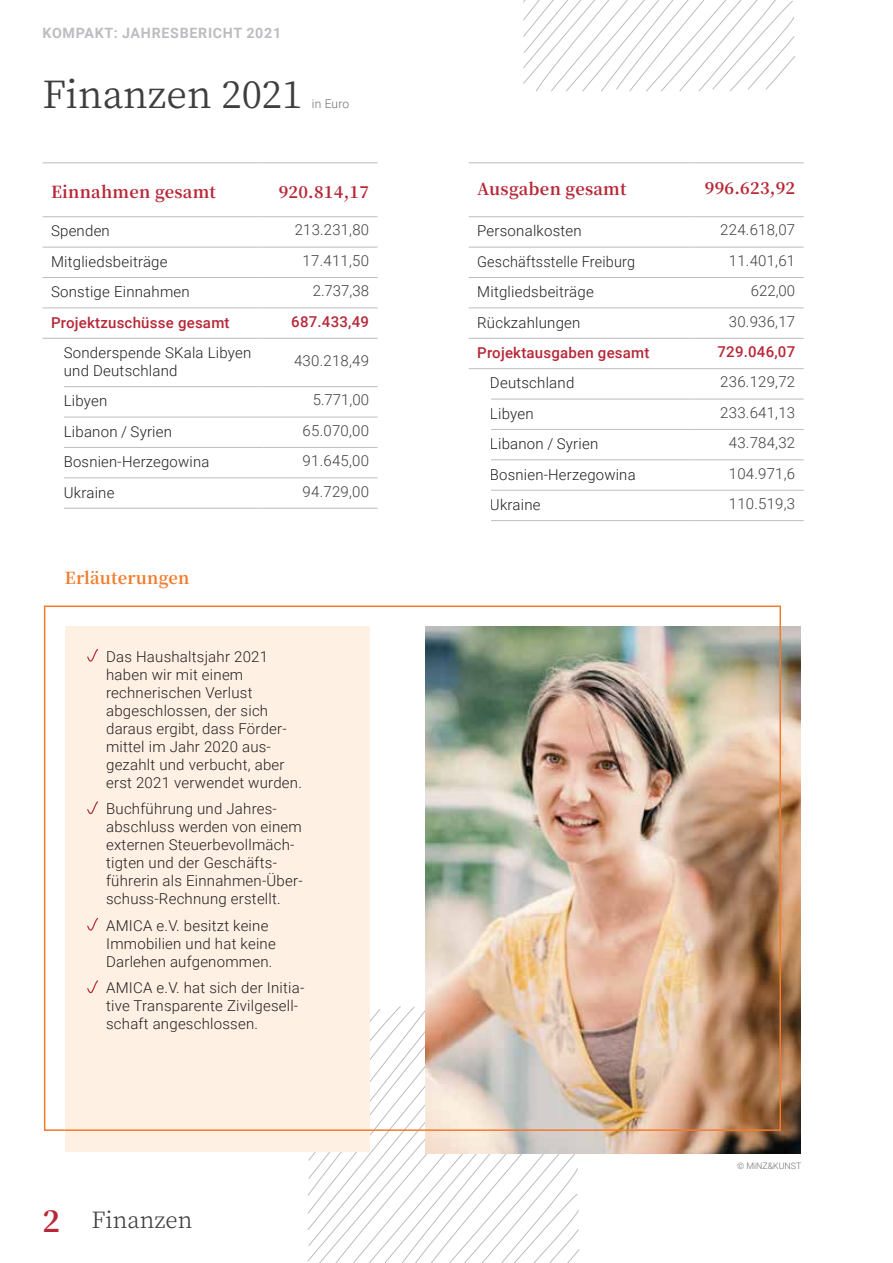
<style>
.page{position:relative;width:893px;height:1263px;background:#fff}
.page>*{position:absolute;margin:0;border:0;box-sizing:border-box;transform-origin:0 0}
.Headline_H2{font:37.5px "Noto Serif TC";color:#3e3e3f}
.Seitenzahl{font:300 22.5px "Noto Serif TC";color:#3e3e3f}
.Headline_H2_serif{font:700 16.5px "Noto Serif TC";letter-spacing:.015em;color:#b72837}
.Headline_H2_serif-2{font:700 16.5px "Noto Serif TC";letter-spacing:.015em;color:#f27c2b}
.Fliesstext{font:300 15px/18px "Roboto";letter-spacing:.015em;color:#231f20}
.Fliesstext-2{font:300 15px "Roboto";letter-spacing:.015em;color:#3e3e3f}
.Fliesstext-3{font:500 15px "Roboto";letter-spacing:.015em;color:#b72837}
.Fliesstext-4{font:300 15px "Roboto";letter-spacing:.015em;color:#231f20;scale:.96 1}
.Kolumnentitel{font:700 14.25px "Roboto";letter-spacing:.05em;color:#bcbdc0}
.Headline_H2-2{font:300 12px "Roboto";letter-spacing:.01em;color:#6c6d70}
.Fliesstext-5{font:300 8.85px "Roboto";color:#6c6d70}
.s1{font-weight:700;font-size:30px;color:#b72837}
</style>
<div class="page">
<svg style="left:307px;top:1006px;width:279px;height:257px"></svg>
<div style="left:65px;top:627px;width:305px;height:525px;background:#fef0e3"></div>
<svg style="left:87px;top:648px;width:11px;height:14px"></svg>
<svg style="left:87px;top:801px;width:11px;height:13px"></svg>
<svg style="left:87px;top:918px;width:11px;height:13px"></svg>
<svg style="left:87px;top:980px;width:11px;height:13px"></svg>
<hr style="left:43px;top:162px;width:221px;height:1px;background:#bcbdc0">
<hr style="left:264px;top:162px;width:114px;height:1px;background:#bcbdc0">
<hr style="left:43px;top:216px;width:221px;height:1px;background:#bcbdc0">
<hr style="left:264px;top:216px;width:114px;height:1px;background:#bcbdc0">
<hr style="left:43px;top:247px;width:221px;height:1px;background:#bcbdc0">
<hr style="left:264px;top:247px;width:114px;height:1px;background:#bcbdc0">
<hr style="left:43px;top:277px;width:221px;height:1px;background:#bcbdc0">
<hr style="left:264px;top:277px;width:114px;height:1px;background:#bcbdc0">
<hr style="left:43px;top:307px;width:221px;height:1px;background:#bcbdc0">
<hr style="left:264px;top:307px;width:114px;height:1px;background:#bcbdc0">
<hr style="left:43px;top:338px;width:221px;height:1px;background:#bcbdc0">
<hr style="left:264px;top:338px;width:114px;height:1px;background:#bcbdc0">
<hr style="left:43px;top:386px;width:221px;height:1px;background:#bcbdc0">
<hr style="left:264px;top:386px;width:114px;height:1px;background:#bcbdc0">
<hr style="left:43px;top:417px;width:221px;height:1px;background:#bcbdc0">
<hr style="left:264px;top:417px;width:114px;height:1px;background:#bcbdc0">
<hr style="left:43px;top:447px;width:221px;height:1px;background:#bcbdc0">
<hr style="left:264px;top:447px;width:114px;height:1px;background:#bcbdc0">
<hr style="left:43px;top:477px;width:221px;height:1px;background:#bcbdc0">
<hr style="left:264px;top:477px;width:114px;height:1px;background:#bcbdc0">
<hr style="left:43px;top:508px;width:221px;height:1px;background:#bcbdc0">
<hr style="left:264px;top:508px;width:114px;height:1px;background:#bcbdc0">
<div style="left:35px;top:353px;width:29px;height:161px;background:#fff"></div>
<hr style="left:469px;top:216px;width:221px;height:1px;background:#bcbdc0">
<hr style="left:690px;top:216px;width:114px;height:1px;background:#bcbdc0">
<hr style="left:469px;top:247px;width:221px;height:1px;background:#bcbdc0">
<hr style="left:690px;top:247px;width:114px;height:1px;background:#bcbdc0">
<hr style="left:469px;top:277px;width:221px;height:1px;background:#bcbdc0">
<hr style="left:690px;top:277px;width:114px;height:1px;background:#bcbdc0">
<hr style="left:469px;top:307px;width:221px;height:1px;background:#bcbdc0">
<hr style="left:690px;top:307px;width:114px;height:1px;background:#bcbdc0">
<hr style="left:469px;top:338px;width:221px;height:1px;background:#bcbdc0">
<hr style="left:690px;top:338px;width:114px;height:1px;background:#bcbdc0">
<hr style="left:469px;top:162px;width:221px;height:1px;background:#bcbdc0">
<hr style="left:690px;top:162px;width:114px;height:1px;background:#bcbdc0">
<hr style="left:469px;top:368px;width:221px;height:1px;background:#bcbdc0">
<hr style="left:690px;top:368px;width:114px;height:1px;background:#bcbdc0">
<hr style="left:469px;top:399px;width:221px;height:1px;background:#bcbdc0">
<hr style="left:690px;top:399px;width:114px;height:1px;background:#bcbdc0">
<hr style="left:469px;top:429px;width:221px;height:1px;background:#bcbdc0">
<hr style="left:690px;top:429px;width:114px;height:1px;background:#bcbdc0">
<hr style="left:469px;top:459px;width:221px;height:1px;background:#bcbdc0">
<hr style="left:690px;top:459px;width:114px;height:1px;background:#bcbdc0">
<hr style="left:469px;top:490px;width:221px;height:1px;background:#bcbdc0">
<hr style="left:690px;top:490px;width:114px;height:1px;background:#bcbdc0">
<hr style="left:469px;top:520px;width:221px;height:1px;background:#bcbdc0">
<hr style="left:690px;top:520px;width:114px;height:1px;background:#bcbdc0">
<div style="left:462px;top:383px;width:28px;height:149px;background:#fff"></div>
<img style="left:425px;top:627px;width:376px;height:526px">
<svg style="left:523px;top:0;width:272px;height:92px"></svg>
<p class="Kolumnentitel" style="left:43px;top:23px;width:240px">KOMPAKT: JAHRESBERICHT 2021</p>
<p class="Headline_H2" style="left:43px;top:73px;width:261px">Finanzen 2021</p>
<p class="Headline_H2-2" style="left:312px;top:95px;width:39px">in Euro</p>
<p class="Headline_H2_serif" style="left:51px;top:182px;width:166px">Einnahmen gesamt</p>
<p class="Headline_H2_serif" style="left:279px;top:182px;width:92px">920.814,17</p>
<p class="Fliesstext" style="left:51px;top:222px;width:60px">Spenden</p>
<p class="Fliesstext-2" style="left:295px;top:220px;width:76px">213.231,80</p>
<p class="Fliesstext" style="left:51px;top:252px;width:118px">Mitgliedsbeiträge</p>
<p class="Fliesstext-2" style="left:303px;top:250px;width:68px">17.411,50</p>
<p class="Fliesstext" style="left:51px;top:282px;width:140px">Sonstige Einnahmen</p>
<p class="Fliesstext-2" style="left:313px;top:280px;width:58px">2.737,38</p>
<p class="Fliesstext-3" style="left:51px;top:312px;width:180px">Projektzuschüsse gesamt</p>
<p class="Fliesstext-3" style="left:291px;top:311px;width:79px">687.433,49</p>
<p class="Fliesstext" style="left:64px;top:343px;width:189px">Sonderspende SKala Libyen und Deutschland</p>
<p class="Fliesstext-2" style="left:294px;top:350px;width:76px">430.218,49</p>
<p class="Fliesstext" style="left:64px;top:391px;width:45px">Libyen</p>
<p class="Fliesstext-2" style="left:313px;top:389px;width:58px">5.771,00</p>
<p class="Fliesstext" style="left:64px;top:422px;width:110px">Libanon / Syrien</p>
<p class="Fliesstext-2" style="left:303px;top:420px;width:68px">65.070,00</p>
<p class="Fliesstext" style="left:64px;top:452px;width:147px">Bosnien-Herzegowina</p>
<p class="Fliesstext-2" style="left:303px;top:450px;width:68px">91.645,00</p>
<p class="Fliesstext" style="left:64px;top:483px;width:52px">Ukraine</p>
<p class="Fliesstext-2" style="left:303px;top:481px;width:68px">94.729,00</p>
<p class="Headline_H2_serif-2" style="left:65px;top:569px;width:126px">Erläuterungen</p>
<p class="Fliesstext" style="left:106px;top:647px;width:197px">Das Haushaltsjahr 2021 haben wir mit einem rechnerischen Verlust abgeschlossen, der sich daraus ergibt, dass Förder&shy;mittel im Jahr 2020 aus&shy;gezahlt und verbucht, aber erst 2021 verwendet wurden.</p>
<p class="Fliesstext" style="left:106px;top:799px;width:198px">Buchführung und Jahres&shy;abschluss werden von einem externen Steuerbevollmäch&shy;tigten und der Geschäfts&shy;führerin als Einnahmen-Über&shy;schuss-Rechnung erstellt.</p>
<p class="Fliesstext" style="left:106px;top:916px;width:171px">AMICA e.V. besitzt keine<br>Immobilien und hat keine<br>Darlehen aufgenommen.</p>
<p class="Fliesstext" style="left:106px;top:978px;width:200px">AMICA e.V. hat sich der Initia&shy;tive Transparente Zivilgesell&shy;schaft angeschlossen.</p>
<p class="Seitenzahl" style="left:43px;top:1206px;width:151px"><span class="s1">2</span> Finanzen</p>
<p class="Headline_H2_serif" style="left:477px;top:180px;width:151px">Ausgaben gesamt</p>
<p class="Headline_H2_serif" style="left:705px;top:179px;width:92px">996.623,92</p>
<p class="Fliesstext" style="left:477px;top:222px;width:106px">Personalkosten</p>
<p class="Fliesstext-2" style="left:720px;top:220px;width:76px">224.618,07</p>
<p class="Fliesstext-4" style="left:477px;top:251px;width:166px">Geschäftsstelle Freiburg</p>
<p class="Fliesstext-2" style="left:729px;top:250px;width:68px">11.401,61</p>
<p class="Fliesstext" style="left:477px;top:282px;width:118px">Mitgliedsbeiträge</p>
<p class="Fliesstext-2" style="left:751px;top:280px;width:46px">622,00</p>
<p class="Fliesstext" style="left:477px;top:313px;width:105px">Rückzahlungen</p>
<p class="Fliesstext-2" style="left:729px;top:311px;width:68px">30.936,17</p>
<p class="Fliesstext-3" style="left:477px;top:342px;width:174px">Projektausgaben gesamt</p>
<p class="Fliesstext-3" style="left:717px;top:341px;width:79px">729.046,07</p>
<p class="Fliesstext" style="left:490px;top:373px;width:86px">Deutschland</p>
<p class="Fliesstext-2" style="left:720px;top:371px;width:76px">236.129,72</p>
<p class="Fliesstext" style="left:490px;top:404px;width:45px">Libyen</p>
<p class="Fliesstext-2" style="left:720px;top:402px;width:76px">233.641,13</p>
<p class="Fliesstext" style="left:490px;top:434px;width:110px">Libanon / Syrien</p>
<p class="Fliesstext-2" style="left:729px;top:432px;width:68px">43.784,32</p>
<p class="Fliesstext" style="left:490px;top:465px;width:147px">Bosnien-Herzegowina</p>
<p class="Fliesstext-2" style="left:729px;top:463px;width:68px">104.971,6</p>
<p class="Fliesstext" style="left:490px;top:495px;width:52px">Ukraine</p>
<p class="Fliesstext-2" style="left:729px;top:493px;width:68px">110.519,3</p>
<p class="Fliesstext-5" style="left:737px;top:1159px;width:66px">© MiNZ&amp;KUNST</p>
</div>
